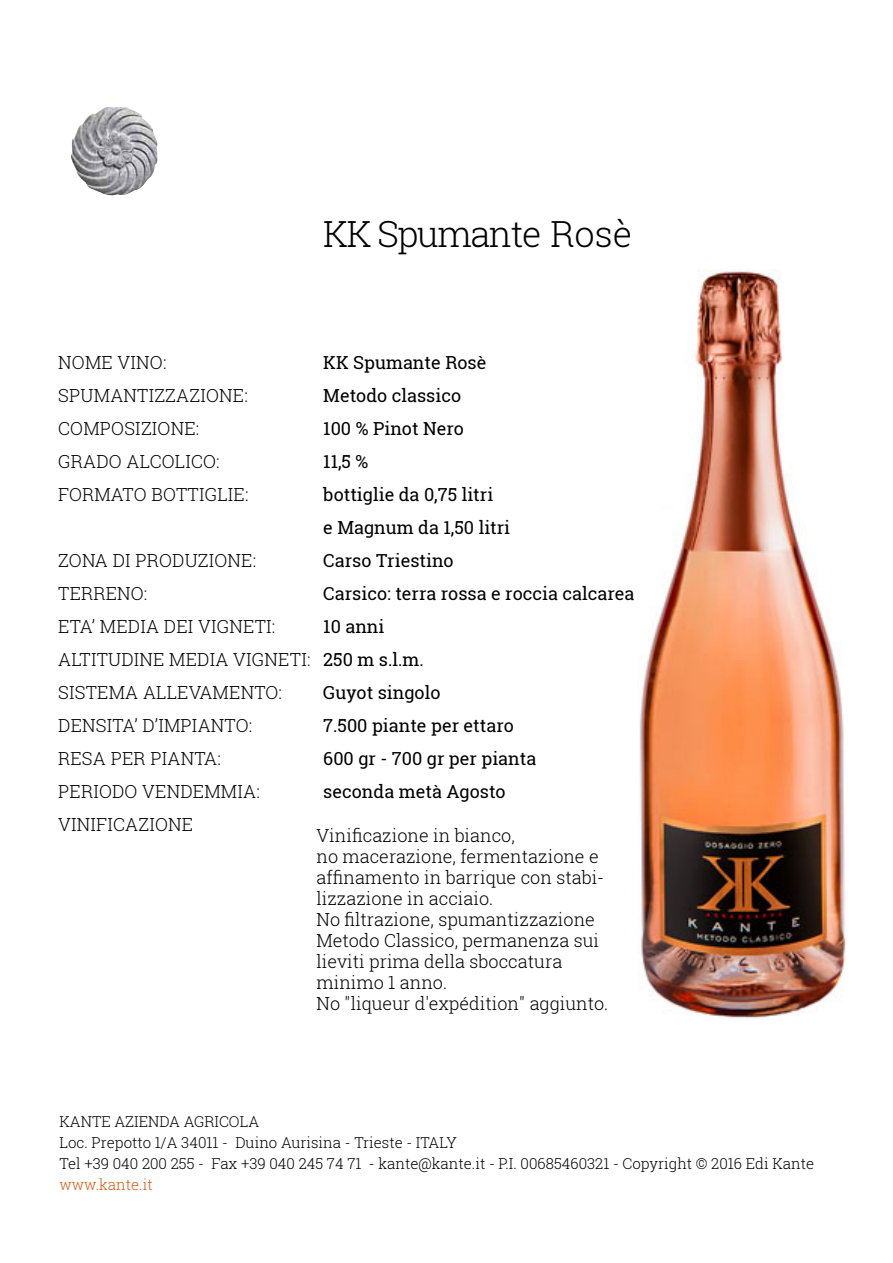
<style>
.page{position:relative;width:893px;height:1263px;background:#fff}
.page>*{position:absolute;margin:0;border:0;box-sizing:border-box;transform-origin:0 0}
.t1{font:300 36px "Roboto Slab";letter-spacing:-.04em;color:#000}
.t2{font:300 18px/21px "Roboto Slab";color:#000}
.t3{font:300 18px/33px "Roboto Slab";letter-spacing:.01em;color:#020202}
.t4{font:18px/33px "Roboto Slab";color:#000}
.t5{font:300 15px/21px "Roboto Slab";color:#000}
.t6{font:300 15px "Roboto Slab";color:#d85b13}
</style>
<div class="page">
<img style="left:71px;top:107px;width:86px;height:88px">
<img style="left:639px;top:271px;width:207px;height:747px">
<h1 class="t1" style="left:323px;top:210px;width:310px">KK Spumante Rosè</h1>
<p class="t4" style="left:323px;top:346px;width:313px">KK Spumante Rosè<br>Metodo classico<br>100 % Pinot Nero<br>11,5 %<br>bottiglie da 0,75 litri<br>e Magnum da 1,50 litri<br>Carso Triestino<br>Carsico: terra rossa e roccia calcarea<br>10 anni<br>250 m s.l.m.<br>Guyot singolo<br>7.500 piante per ettaro<br>600 gr - 700 gr per pianta<br>seconda metà Agosto</p>
<p class="t3" style="left:58px;top:346px;width:192px">NOME VINO:<br>SPUMANTIZZAZIONE:<br>COMPOSIZIONE:<br>GRADO ALCOLICO:<br>FORMATO BOTTIGLIE:</p>
<p class="t3" style="left:58px;top:544px;width:254px">ZONA DI PRODUZIONE:<br>TERRENO:<br>ETA’ MEDIA DEI VIGNETI:<br>ALTITUDINE MEDIA VIGNETI:<br>SISTEMA ALLEVAMENTO:<br>DENSITA’ D’IMPIANTO:<br>RESA PER PIANTA:<br>PERIODO VENDEMMIA:<br>VINIFICAZIONE</p>
<p class="t2" style="left:316px;top:824px;width:293px">Vinificazione in bianco,<br>no macerazione, fermentazione e affinamento in barrique con stabi&shy;lizzazione in acciaio.<br>No filtrazione, spumantizzazione<br>Metodo Classico, permanenza sui lieviti prima della sboccatura minimo 1 anno.<br>No "liqueur d'expédition" aggiunto.</p>
<p class="t5" style="left:59px;top:1111px;width:756px">KANTE AZIENDA AGRICOLA<br>Loc. Prepotto 1/A 34011 - Duino Aurisina - Trieste - ITALY<br>Tel +39 040 200 255 - Fax +39 040 245 74 71 - kante@kante.it - P.I. 00685460321 - Copyright © 2016 Edi Kante</p>
<p class="t6" style="left:59px;top:1174px;width:95px">www.kante.it</p>
</div>
